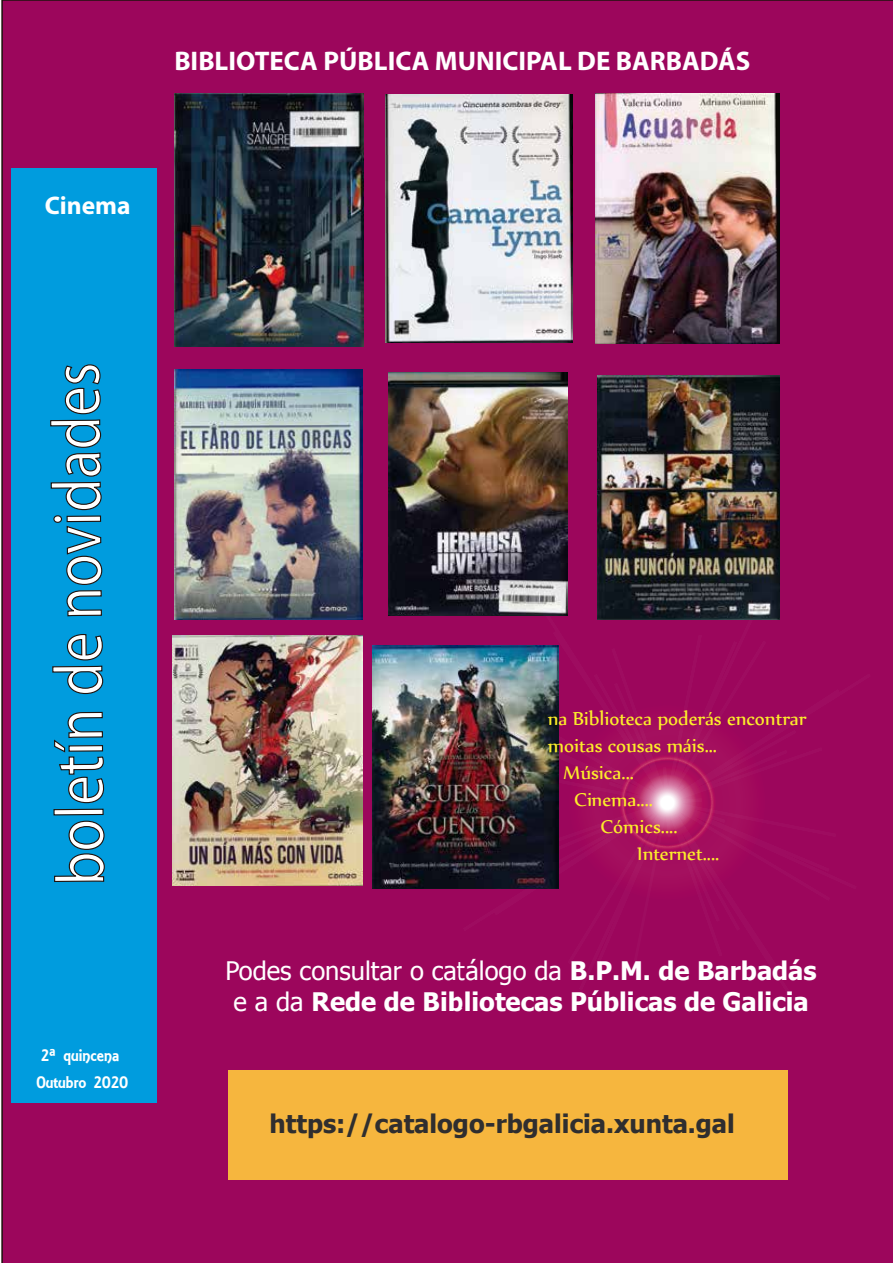
<style>
.page{position:relative;width:893px;height:1263px;background:#fff}
.page>*{position:absolute;margin:0;border:0;box-sizing:border-box;transform-origin:0 0}
.t1{font:69px "Myriad Pro";letter-spacing:-.01em;color:#fff;scale:.86 1}
.t2{font:700 27px "Myriad Pro";color:#fff}
.t3{font:700 25.5px/30.6px "Tahoma";color:#fff;text-align:center}
.t4{font:700 25.5px "Tahoma";color:#2f2e2f}
.t5{font:700 25.5px "Myriad Pro";color:#fff}
.t6{font:22.5px "Nyala";color:#fced2a}
.t7{font:18px/27.2px "ARESSENCE";color:#fff}
.s1{font-weight:400}
</style>
<div class="page">
<div style="left:1px;top:0;width:892px;height:1263px;background:#9c065c"></div>
<div style="left:11px;top:168px;width:146px;height:934px;background:#009cde"></div>
<svg style="left:54px;top:820px;width:51px;height:62px"></svg>
<div style="left:53px;top:809px;width:51px;height:6px;border:1px solid #1e120d"></div>
<svg style="left:54px;top:711px;width:50px;height:93px"></svg>
<svg style="left:52px;top:634px;width:52px;height:60px"></svg>
<svg style="left:50px;top:364px;width:53px;height:253px"></svg>
<div style="left:228px;top:1070px;width:560px;height:109px;background:#f6b63e"></div>
<svg style="left:463px;top:600px;width:408px;height:404px;background:#9e0a5d"></svg>
<img style="left:174px;top:93px;width:190px;height:254px">
<img style="left:385px;top:95px;width:188px;height:247px">
<img style="left:596px;top:93px;width:184px;height:251px">
<img style="left:174px;top:370px;width:188px;height:250px">
<img style="left:388px;top:373px;width:180px;height:242px">
<img style="left:597px;top:375px;width:182px;height:245px">
<img style="left:172px;top:635px;width:190px;height:250px">
<img style="left:372px;top:645px;width:187px;height:243px">
<p class="t2" style="left:174px;top:43px;width:578px">BIBLIOTECA PÚBLICA MUNICIPAL DE BARBADÁS</p>
<p class="t5" style="left:45px;top:189px;width:87px">Cinema</p>
<h1 class="t1" style="left:36px;top:885px;width:610px;rotate:-90deg">boletín de novidades</h1>
<p class="t7" style="left:36px;top:1042px;width:93px">2ª quincena<br>Outubro 2020</p>
<p class="t6" style="left:548px;top:704px;width:260px">na Biblioteca poderás encontrar</p>
<p class="t6" style="left:548px;top:731px;width:171px">moitas cousas máis...</p>
<p class="t6" style="left:564px;top:758px;width:72px">Música...</p>
<p class="t6" style="left:574px;top:785px;width:80px">Cinema....</p>
<p class="t6" style="left:600px;top:812px;width:79px">Cómics....</p>
<p class="t6" style="left:637px;top:839px;width:84px">Internet....</p>
<p class="t3" style="left:225px;top:954px;width:593px"><span class="s1">Podes consultar o catálogo da</span> B.P.M. de Barbadás <span class="s1">e a da</span> Rede de Bibliotecas Públicas de Galicia</p>
<p class="t4" style="left:270px;top:1106px;width:467px">https://catalogo-rbgalicia.xunta.gal</p>
</div>
